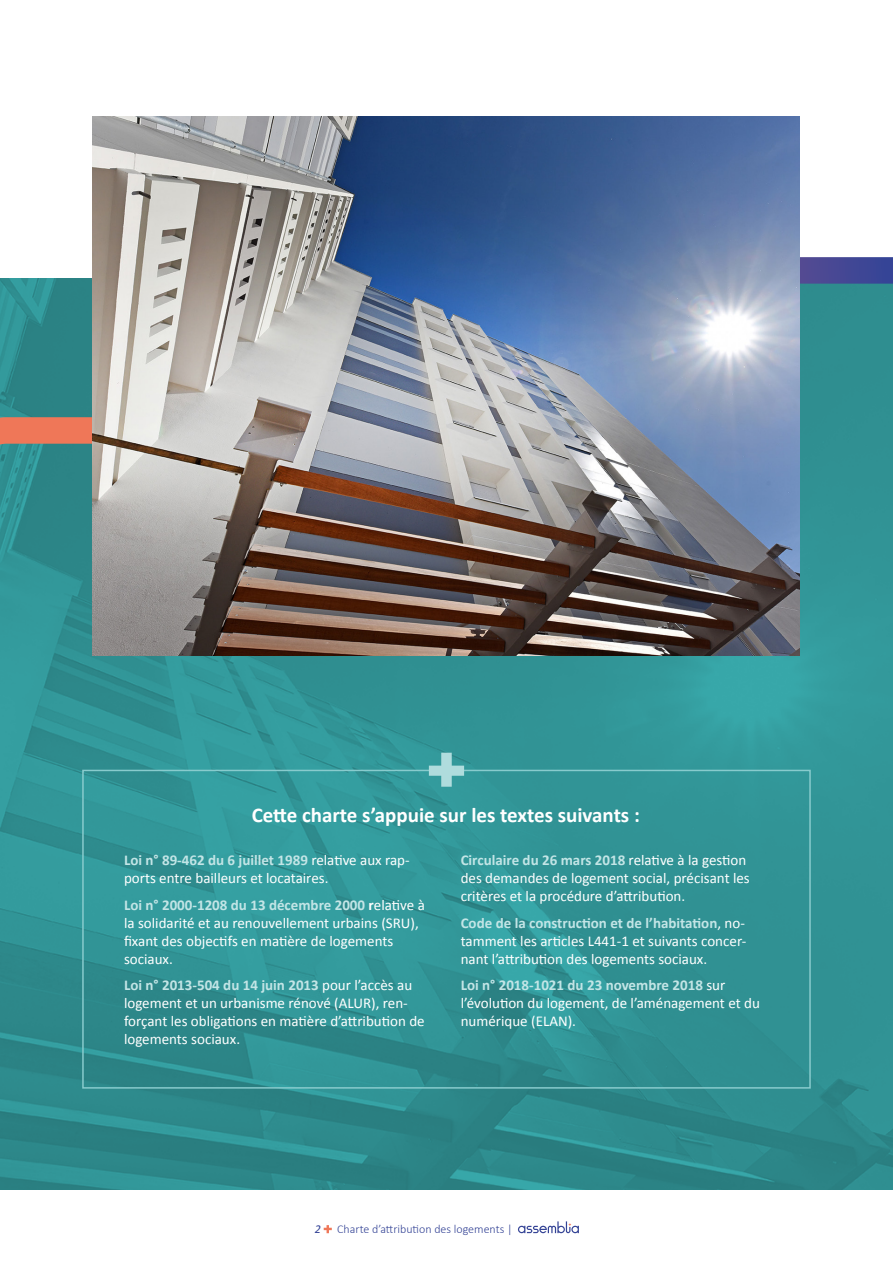
<style>
.page{position:relative;width:893px;height:1263px;background:#fff}
.page>*{position:absolute;margin:0;border:0;box-sizing:border-box;transform-origin:0 0}
.t1{font:700 21px "Calibri";color:#fff}
.t2{font:15px/18px "Calibri";color:#fff}
.t3{font:300 12px "Calibri";color:#354496}
.t4{font:italic 12px "Calibri";color:#354496}
.s1{font-weight:700;color:#c3e5e6}
.s2{font-weight:700}
</style>
<div class="page">
<svg style="left:324px;top:1225px;width:8px;height:8px"></svg>
<svg style="left:518px;top:1221px;width:61px;height:12px"></svg>
<img style="left:0;top:445px;width:893px;height:745px">
<div style="left:82px;top:770px;width:729px;height:319px;border:2px solid #88cbcd"></div>
<svg style="left:429px;top:753px;width:35px;height:34px"></svg>
<svg style="left:0;top:257px;width:893px;height:188px;background:#498b91"></svg>
<img style="left:92px;top:117px;width:707px;height:539px">
<h1 class="t1" style="left:252px;top:800px;width:390px">Cette charte s’appuie sur les textes suivants :</h1>
<p class="t2" style="left:124px;top:851px;width:287px"><span class="s1">Loi n° 89-462 du 6 juillet 1989</span> relative aux rap&shy;ports entre bailleurs et locataires.</p>
<p class="t2" style="left:124px;top:895px;width:302px"><span class="s1">Loi n° 2000-1208 du 13 décembre 2000</span> <span class="s2">r</span>elative à la solidarité et au renouvellement urbains (SRU), fixant des objectifs en matière de logements sociaux.</p>
<p class="t2" style="left:124px;top:976px;width:302px"><span class="s1">Loi n° 2013-504 du 14 juin 2013</span> pour l’accès au logement et un urbanisme rénové (ALUR), ren&shy;forçant les obligations en matière d’attribution de logements sociaux.</p>
<p class="t2" style="left:461px;top:851px;width:291px"><span class="s1">Circulaire du 26 mars 2018</span> relative à la gestion des demandes de logement social, précisant les critères et la procédure d’attribution.</p>
<p class="t2" style="left:461px;top:913px;width:287px;text-align:justify"><span class="s1">Code de la construction et de l’habitation</span>, no&shy;tamment les articles L441-1 et suivants concer&shy;nant l’attribution des logements sociaux.</p>
<p class="t2" style="left:461px;top:976px;width:301px"><span class="s1">Loi n° 2018-1021 du 23 novembre 2018</span> sur l’évolution du logement, de l’aménagement et du numérique (ELAN).</p>
<p class="t4" style="left:315px;top:1221px;width:8px">2</p>
<p class="t3" style="left:337px;top:1222px;width:177px">Charte d’attribution des logements |</p>
</div>
